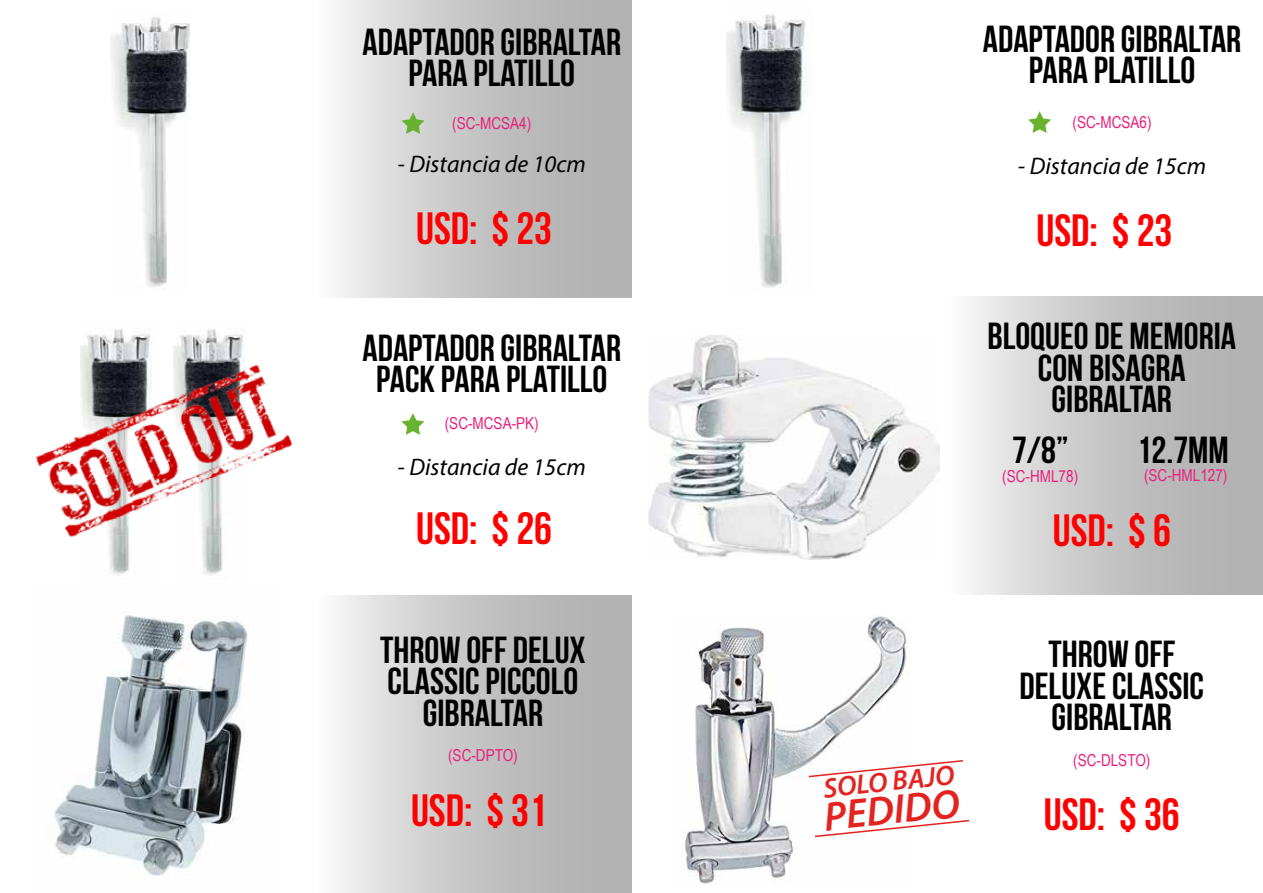
<style>
.page{position:relative;width:1263px;height:893px;background:#fff}
.page>*{position:absolute;margin:0;border:0;box-sizing:border-box;transform-origin:0 0}
.t1{font:700 45px "Bebas Neue";color:#f00}
.t2{font:italic 600 41.25px "Myriad Pro";color:#e42320}
.t3{font:700 37.5px/31.5px "Bebas Neue";color:#000;text-align:center}
.t4{font:italic 600 28.05px "Myriad Pro";color:#e42320}
.t5{font:italic 24px "Myriad Pro";color:#000}
.t6{font:16.5px "Arial Narrow";color:#ec1e79}
</style>
<div class="page">
<div style="left:948px;top:297px;width:315px;height:298px;background:linear-gradient(to right,#f1f1f1,#a6a6a6)"></div>
<div style="left:315px;top:595px;width:316px;height:298px;background:linear-gradient(to right,#f1f1f1,#a6a6a6)"></div>
<div style="left:315px;top:0;width:316px;height:298px;background:linear-gradient(to right,#f1f1f1,#a6a6a6)"></div>
<img style="left:685px;top:616px;width:222px;height:268px">
<img style="left:54px;top:615px;width:194px;height:261px">
<img style="left:648px;top:335px;width:291px;height:225px">
<img style="left:727px;top:14px;width:78px;height:274px">
<img style="left:80px;top:329px;width:72px;height:247px">
<img style="left:173px;top:329px;width:72px;height:247px">
<img style="left:110px;top:17px;width:80px;height:270px">
<svg style="left:402px;top:112px;width:22px;height:22px"></svg>
<svg style="left:1028px;top:111px;width:23px;height:22px"></svg>
<svg style="left:401px;top:413px;width:23px;height:22px"></svg>
<img style="left:35px;top:361px;width:257px;height:180px">
<svg style="left:807px;top:759px;width:156px;height:19px"></svg>
<svg style="left:813px;top:819px;width:157px;height:19px"></svg>
<p class="t3" style="left:362px;top:26px;width:260px">ADAPTADOR GIBRALTAR<br>PARA PLATILLO</p>
<p class="t6" style="left:452px;top:112px;width:80px">(SC-MCSA4)</p>
<p class="t5" style="left:398px;top:149px;width:190px">- Distancia de 10cm</p>
<p class="t1" style="left:416px;top:204px;width:137px">USD: $ 23</p>
<p class="t3" style="left:362px;top:332px;width:260px">ADAPTADOR GIBRALTAR<br>PACK PARA PLATILLO</p>
<p class="t6" style="left:445px;top:412px;width:95px">(SC-MCSA-PK)</p>
<p class="t5" style="left:398px;top:452px;width:190px">- Distancia de 15cm</p>
<p class="t1" style="left:416px;top:504px;width:137px">USD: $ 26</p>
<p class="t3" style="left:380px;top:633px;width:207px">THROW OFF DELUX<br>CLASSIC PICCOLO<br>GIBRALTAR</p>
<p class="t6" style="left:448px;top:743px;width:71px">(SC-DPTO)</p>
<p class="t1" style="left:411px;top:785px;width:137px">USD: $ 31</p>
<p class="t3" style="left:983px;top:23px;width:260px">ADAPTADOR GIBRALTAR<br>PARA PLATILLO</p>
<p class="t6" style="left:1073px;top:110px;width:80px">(SC-MCSA6)</p>
<p class="t5" style="left:1018px;top:151px;width:190px">- Distancia de 15cm</p>
<p class="t1" style="left:1036px;top:205px;width:137px">USD: $ 23</p>
<p class="t3" style="left:987px;top:320px;width:250px">BLOQUEO DE MEMORIA<br>CON BISAGRA<br>GIBRALTAR</p>
<p class="t3" style="left:1012px;top:434px;width:58px">7/8”</p>
<p class="t3" style="left:1137px;top:434px;width:94px">12.7MM</p>
<p class="t6" style="left:1002px;top:464px;width:77px">(SC-HML78)</p>
<p class="t6" style="left:1144px;top:463px;width:85px">(SC-HML127)</p>
<p class="t1" style="left:1053px;top:506px;width:120px">USD: $ 6</p>
<p class="t4" style="left:822px;top:770px;width:133px;rotate:-6deg">SOLO BAJO</p>
<p class="t2" style="left:821px;top:791px;width:138px;rotate:-6deg">PEDIDO</p>
<p class="t3" style="left:1019px;top:638px;width:186px">THROW OFF<br>DELUXE CLASSIC<br>GIBRALTAR</p>
<p class="t6" style="left:1073px;top:748px;width:79px">(SC-DLSTO)</p>
<p class="t1" style="left:1044px;top:790px;width:137px">USD: $ 36</p>
</div>
